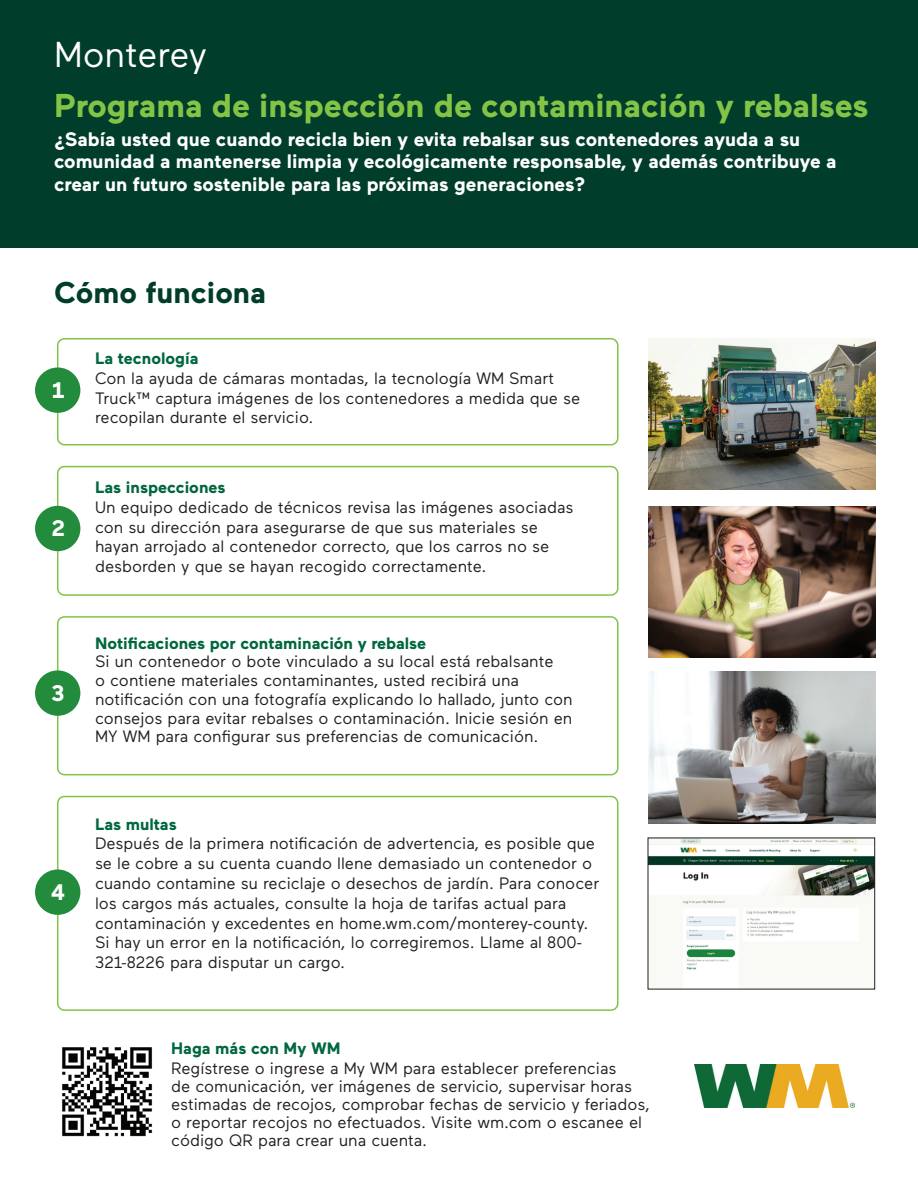
<style>
.page{position:relative;width:918px;height:1188px;background:#fff}
.page>*{position:absolute;margin:0;border:0;box-sizing:border-box;transform-origin:0 0}
.t1{font:36px "Maax";color:#fff}
.t2{font:700 33px "Maax";color:#83c447}
.t3{font:700 30px "Maax";color:#003d2a}
.t4{font:700 22.5px "Maax";color:#fff}
.t5{font:700 19.5px/22.5px "Maax";color:#fff}
.t6{font:16.5px/19.8px "Maax";color:#231f20}
.t7{font:700 16.5px "Maax";color:#00673e}
</style>
<div class="page">
<div style="left:57px;top:338px;width:562px;height:108px;border:2px solid #83c447;border-radius:7px"></div>
<div style="left:57px;top:466px;width:562px;height:130px;border:2px solid #83c447;border-radius:7px"></div>
<div style="left:57px;top:616px;width:562px;height:159px;border:2px solid #83c447;border-radius:7px"></div>
<div style="left:57px;top:796px;width:562px;height:215px;border:2px solid #83c447;border-radius:7px"></div>
<div style="left:0;top:0;width:918px;height:248px;background:#003d2a"></div>
<div style="left:35px;top:367px;width:45px;height:46px;background:#238b3c;border-radius:50%"></div>
<div style="left:35px;top:506px;width:45px;height:45px;background:#238b3c;border-radius:50%"></div>
<div style="left:35px;top:670px;width:45px;height:46px;background:#238b3c;border-radius:50%"></div>
<div style="left:35px;top:869px;width:45px;height:46px;background:#238b3c;border-radius:50%"></div>
<img style="left:650px;top:840px;width:223px;height:130px">
<img style="left:648px;top:672px;width:227px;height:151px">
<img style="left:648px;top:507px;width:227px;height:151px">
<img style="left:648px;top:338px;width:227px;height:151px">
<img style="left:694px;top:1064px;width:160px;height:43px">
<img style="left:62px;top:1047px;width:91px;height:90px">
<h1 class="t1" style="left:54px;top:31px;width:155px">Monterey</h1>
<h2 class="t2" style="left:54px;top:83px;width:816px">Programa de inspección de contaminación y rebalses</h2>
<p class="t5" style="left:54px;top:127px;width:784px">¿Sabía usted que cuando recicla bien y evita rebalsar sus contenedores ayuda a su comunidad a mantenerse limpia y ecológicamente responsable, y además contribuye a crear un futuro sostenible para las próximas generaciones?</p>
<h3 class="t3" style="left:54px;top:273px;width:214px">Cómo funciona</h3>
<h3 class="t4" style="left:52px;top:375px;width:14px">1</h3>
<h3 class="t4" style="left:51px;top:514px;width:15px">2</h3>
<h3 class="t4" style="left:52px;top:678px;width:15px">3</h3>
<h3 class="t4" style="left:51px;top:877px;width:16px">4</h3>
<p class="t7" style="left:95px;top:347px;width:105px">La tecnología</p>
<p class="t6" style="left:95px;top:367px;width:487px">Con la ayuda de cámaras montadas, la tecnología WM Smart<br>Truck™ captura imágenes de los contenedores a medida que se recopilan durante el servicio.</p>
<p class="t7" style="left:95px;top:476px;width:132px">Las inspecciones</p>
<p class="t6" style="left:95px;top:496px;width:480px">Un equipo dedicado de técnicos revisa las imágenes asociadas con su dirección para asegurarse de que sus materiales se hayan arrojado al contenedor correcto, que los carros no se desborden y que se hayan recogido correctamente.</p>
<p class="t7" style="left:95px;top:632px;width:333px">Notificaciones por contaminación y rebalse</p>
<p class="t6" style="left:95px;top:651px;width:479px;line-height:18.8px">Si un contenedor o bote vinculado a su local está rebalsante<br>o contiene materiales contaminantes, usted recibirá una notificación con una fotografía explicando lo hallado, junto con consejos para evitar rebalses o contaminación. Inicie sesión en MY WM para configurar sus preferencias de comunicación.</p>
<p class="t7" style="left:95px;top:813px;width:83px">Las multas</p>
<p class="t6" style="left:95px;top:833px;width:506px">Después de la primera notificación de advertencia, es posible que se le cobre a su cuenta cuando llene demasiado un contenedor o cuando contamine su reciclaje o desechos de jardín. Para conocer los cargos más actuales, consulte la hoja de tarifas actual para contaminación y excedentes en home.wm.com/monterey-county.<br>Si hay un error en la notificación, lo corregiremos. Llame al 800- 321-8226 para disputar un cargo.</p>
<p class="t7" style="left:171px;top:1037px;width:171px">Haga más con My WM</p>
<p class="t6" style="left:171px;top:1059px;width:480px;line-height:18px">Regístrese o ingrese a My WM para establecer preferencias<br>de comunicación, ver imágenes de servicio, supervisar horas estimadas de recojos, comprobar fechas de servicio y feriados, o reportar recojos no efectuados. Visite wm.com o escanee el código QR para crear una cuenta.</p>
</div>
